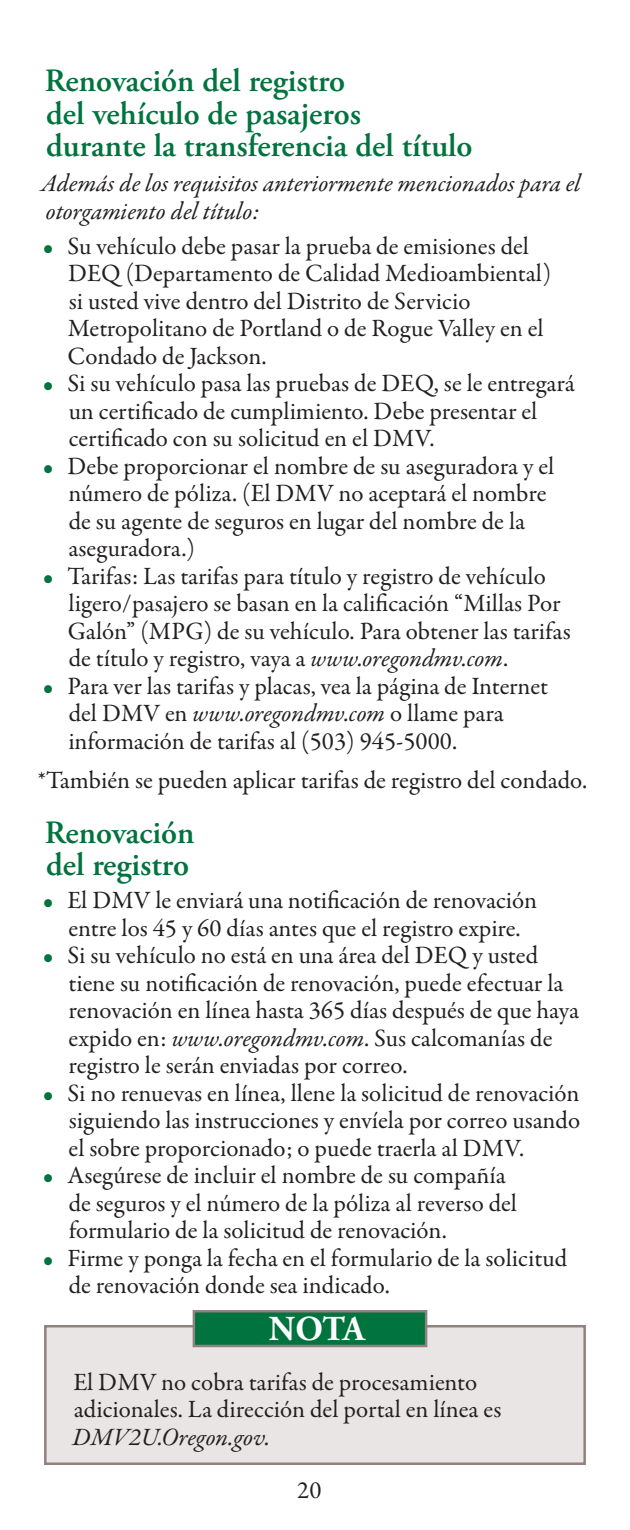
<style>
.page{position:relative;width:630px;height:1530px;background:#fff}
.page>*{position:absolute;margin:0;border:0;box-sizing:border-box;transform-origin:0 0}
.Note_text{font:700 35px "Adobe Garamond Pro";color:#fff}
.heading_-_sub_2-US{font:600 32.5px/32.5px "Adobe Garamond Pro";color:#00733e}
.Bulleted{font:25px/27.5px "Garamond Premr Pro";color:#231f20}
.body_text{font:25px/27.5px "Garamond Premr Pro";color:#231f20}
.body_text_-_11_pt{font:italic 25px/27.5px "Garamond Premr Pro";letter-spacing:-.005em;color:#231f20}
.s1{color:#00733e}
.s2{font-style:italic}
</style>
<div class="page">
<div style="left:44px;top:1325px;width:542px;height:140px;background:#e9e5e4;border:2px solid #90827e"></div>
<div style="left:193px;top:1310px;width:234px;height:37px;background:#00733e;border:2px solid #90827e"></div>
<p class="heading_-_sub_2-US" style="left:45px;top:65px;width:429px">Renovación del registro<br>del vehículo de pasajeros<br>durante la transferencia del título</p>
<p class="body_text_-_11_pt" style="left:41px;top:171px;width:541px">Además de los requisitos anteriormente mencionados para el otorgamiento del título:</p>
<p class="Bulleted" style="left:68px;top:233px;width:485px;text-indent:-25px"><span class="s1">•</span> Su vehículo debe pasar la prueba de emisiones del DEQ (Departamento de Calidad Medioambiental) si usted vive dentro del Distrito de Servicio Metropolitano de Portland o de Rogue Valley en el Condado de Jackson.</p>
<p class="Bulleted" style="left:69px;top:370px;width:508px;text-indent:-26px"><span class="s1">•</span> Si su vehículo pasa las pruebas de DEQ, se le entregará un certificado de cumplimiento. Debe presentar el certificado con su solicitud en el DMV.</p>
<p class="Bulleted" style="left:68px;top:453px;width:487px;text-indent:-26px"><span class="s1">•</span> Debe proporcionar el nombre de su aseguradora y el número de póliza. (El DMV no aceptará el nombre de su agente de seguros en lugar del nombre de la aseguradora.)</p>
<p class="Bulleted" style="left:68px;top:563px;width:504px;text-indent:-25px"><span class="s1">•</span> Tarifas: Las tarifas para título y registro de vehículo ligero/pasajero se basan en la calificación “Millas Por Galón” (MPG) de su vehículo. Para obtener las tarifas de título y registro, vaya a <span class="s2">www.oregondmv.com</span>.</p>
<p class="Bulleted" style="left:68px;top:673px;width:481px;text-indent:-26px"><span class="s1">•</span> Para ver las tarifas y placas, vea la página de Internet del DMV en <span class="s2">www.oregondmv.com</span> o llame para información de tarifas al (503) 945-5000.</p>
<p class="body_text" style="left:38px;top:767px;width:551px">*También se pueden aplicar tarifas de registro del condado.</p>
<p class="heading_-_sub_2-US" style="left:45px;top:816px;width:151px">Renovación del registro</p>
<p class="Bulleted" style="left:43px;top:887px;width:496px;text-align:center"><span class="s1">•</span> El DMV le enviará una notificación de renovación entre los 45 y 60 días antes que el registro expire.</p>
<p class="Bulleted" style="left:69px;top:942px;width:512px;text-indent:-26px"><span class="s1">•</span> Si su vehículo no está en una área del DEQ y usted tiene su notificación de renovación, puede efectuar la renovación en línea hasta 365 días después de que haya expido en: <span class="s2">www.oregondmv.com</span>. Sus calcomanías de registro le serán enviadas por correo.</p>
<p class="Bulleted" style="left:69px;top:1080px;width:513px;text-align:justify;text-indent:-26px"><span class="s1">•</span> Si no renuevas en línea, llene la solicitud de renovación siguiendo las instrucciones y envíela por correo usando el sobre proporcionado; o puede traerla al DMV.</p>
<p class="Bulleted" style="left:69px;top:1162px;width:450px;text-indent:-26px"><span class="s1">•</span> Asegúrese de incluir el nombre de su compañía de seguros y el número de la póliza al reverso del formulario de la solicitud de renovación.</p>
<p class="Bulleted" style="left:69px;top:1245px;width:500px;text-indent:-26px"><span class="s1">•</span> Firme y ponga la fecha en el formulario de la solicitud de renovación donde sea indicado.</p>
<p class="Note_text" style="left:269px;top:1308px;width:97px">NOTA</p>
<p class="body_text" style="left:72px;top:1369px;width:430px">El DMV no cobra tarifas de procesamiento adicionales. La dirección del portal en línea es<br><span class="s2">DMV2U.Oregon.gov.</span></p>
<p class="Bulleted" style="left:297px;top:1477px;width:26px">20</p>
</div>
